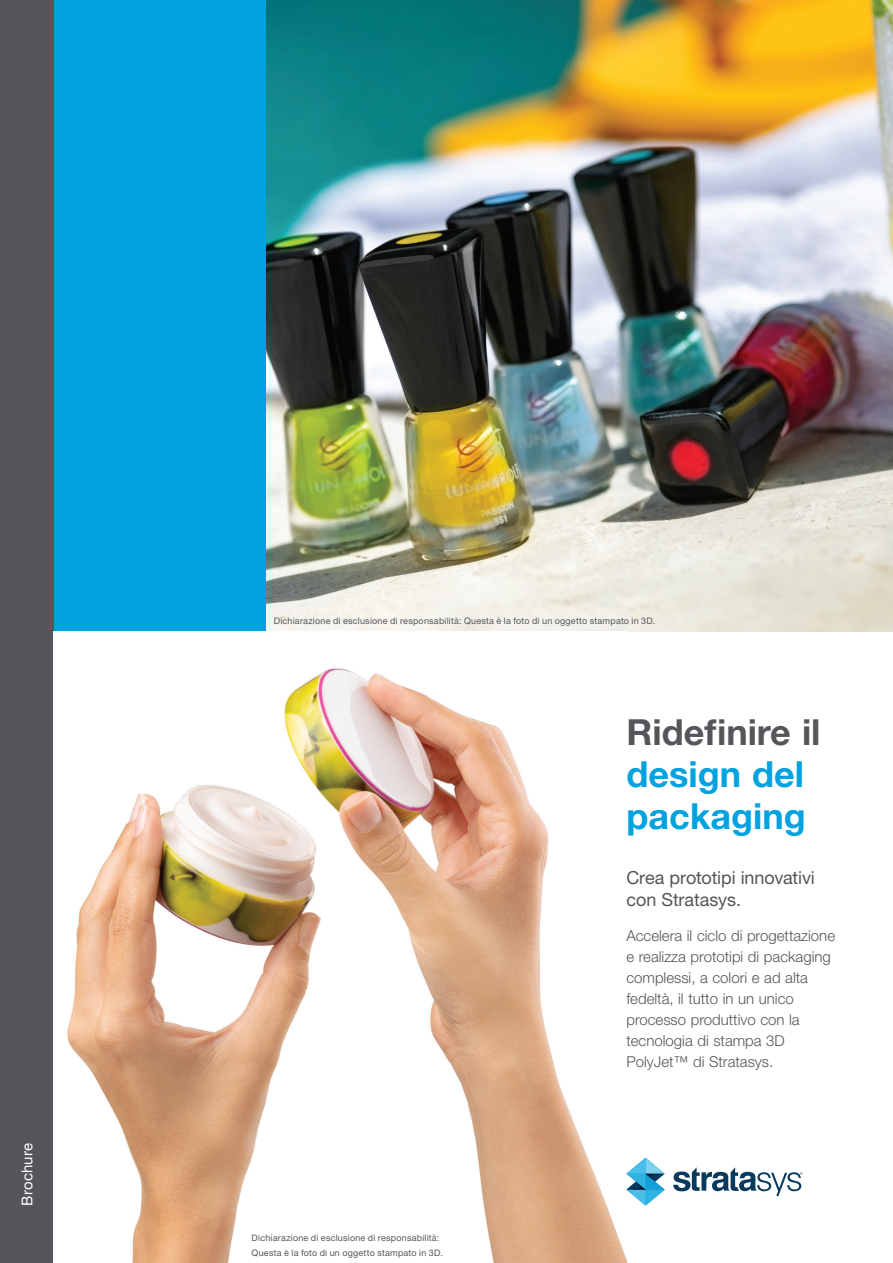
<style>
.page{position:relative;width:893px;height:1263px;background:#fff}
.page>*{position:absolute;margin:0;border:0;box-sizing:border-box;transform-origin:0 0}
.t1{font:700 36px/42px "Helvetica Neue LT Std";color:#00a2e0}
.t2{font:700 36px "Helvetica Neue LT Std";color:#54565a}
.t3{font:18px/21.6px "Helvetica Neue LT Std";letter-spacing:-.005em;color:#54565a}
.t4{font:300 15px/21px "Helvetica Neue LT Std";color:#54565a}
.t5{font:15px "Helvetica Neue LT Std";letter-spacing:.005em;color:#fff}
.t6{font:9px/15px "Helvetica Neue LT Std";letter-spacing:.025em;color:#54565a}
</style>
<div class="page">
<div style="left:0;top:0;width:54px;height:1263px;background:#54565a"></div>
<div style="left:54px;top:0;width:213px;height:631px;background:#00a2e0"></div>
<img style="left:267px;top:0;width:626px;height:631px">
<img style="left:67px;top:668px;width:559px;height:595px">
<svg style="left:626px;top:1158px;width:39px;height:47px"></svg>
<svg style="left:673px;top:1167px;width:129px;height:29px"></svg>
<p class="t5" style="left:18px;top:1205px;width:64px;rotate:-90deg">Brochure</p>
<p class="t6" style="left:274px;top:613px;width:383px">Dichiarazione di esclusione di responsabilità: Questa è la foto di un oggetto stampato in 3D.</p>
<p class="t6" style="left:252px;top:1230px;width:193px">Dichiarazione di esclusione di responsabilità:<br>Questa è la foto di un oggetto stampato in 3D.</p>
<h1 class="t2" style="left:626px;top:710px;width:196px">Ridefinire il</h1>
<h1 class="t1" style="left:626px;top:752px;width:181px">design del packaging</h1>
<p class="t3" style="left:626px;top:867px;width:190px">Crea prototipi innovativi con Stratasys.</p>
<p class="t4" style="left:626px;top:924px;width:210px">Accelera il ciclo di progettazione e realizza prototipi di packaging complessi, a colori e ad alta fedeltà, il tutto in un unico processo produttivo con la tecnologia di stampa 3D<br>PolyJet™ di Stratasys.</p>
</div>
